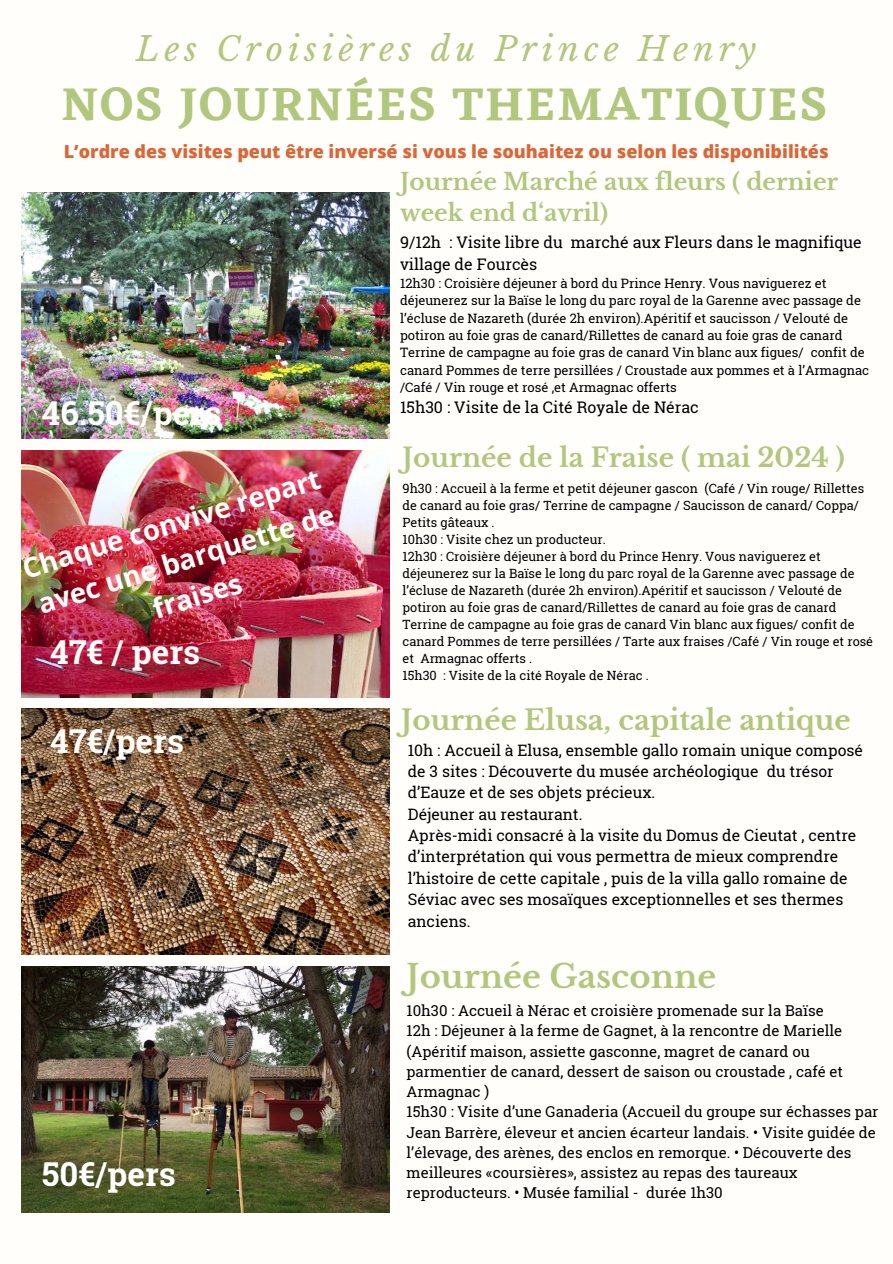
<style>
.page{position:relative;width:893px;height:1264px;background:#fff}
.page>*{position:absolute;margin:0;border:0;box-sizing:border-box;transform-origin:0 0}
.t1{font:600 48px "Eczar";letter-spacing:.04em;color:#b1c77d}
.t2{font:italic 33.15px "Libre Baskerville";letter-spacing:.15em;color:#b1c77d}
.t3{font:700 33px "Roboto Slab";color:#fffefb}
.t4{font:700 33px "Roboto Slab";color:#fff}
.t5{font:700 32.25px "Libre Baskerville";color:#b1c77d}
.t6{font:700 27.75px "Libre Baskerville";color:#b1c77d}
.t7{font:700 27.45px/38.2px "Open Sans";color:#fffefb;text-align:center}
.t8{font:700 26.25px "Libre Baskerville";color:#b1c77d}
.t9{font:700 23.25px/31.5px "Libre Baskerville";color:#b1c77d}
.t10{font:800 18px "Open Sans";color:#db6636}
.t11{font:16.05px/21.6px "Roboto Slab";color:#000}
.t12{font:15.75px/21.3px "Roboto Slab";color:#000}
.t13{font:15px/20.2px "Roboto Slab";color:#000}
.t14{font:13.05px/17.2px "Roboto Slab";color:#000}
.t15{font:12.75px/17px "Roboto Slab";color:#000}
</style>
<div class="page">
<div style="left:0;top:0;width:892px;height:1262px;background:#fffefb"></div>
<img style="left:21px;top:192px;width:368px;height:247px">
<img style="left:21px;top:450px;width:368px;height:247px">
<img style="left:21px;top:708px;width:368px;height:246px">
<img style="left:21px;top:966px;width:368px;height:246px">
<p class="t2" style="left:136px;top:29px;width:621px">Les Croisières du Prince Henry</p>
<p class="t1" style="left:61px;top:76px;width:767px">NOS JOURNÉES THEMATIQUES</p>
<p class="t10" style="left:64px;top:138px;width:766px">L’ordre des visites peut être inversé si vous le souhaitez ou selon les disponibilités</p>
<p class="t3" style="left:42px;top:390px;width:181px">46.50€/pers</p>
<p class="t7" style="left:17px;top:550px;width:312px;rotate:-17deg">Chaque convive repart</p>
<p class="t7" style="left:33px;top:585px;width:309px;rotate:-17deg">avec une barquette de fraises</p>
<p class="t3" style="left:50px;top:629px;width:152px">47€ / pers</p>
<p class="t3" style="left:50px;top:718px;width:135px">47€/pers</p>
<p class="t4" style="left:42px;top:1151px;width:135px">50€/pers</p>
<p class="t9" style="left:400px;top:166px;width:439px">Journée Marché aux fleurs ( dernier week end d‘avril)</p>
<p class="t11" style="left:400px;top:231px;width:463px">9/12h : Visite libre du marché aux Fleurs dans le magnifique village de Fourcès</p>
<p class="t14" style="left:400px;top:274px;width:470px">12h30 : Croisière déjeuner à bord du Prince Henry. Vous naviguerez et déjeunerez sur la Baïse le long du parc royal de la Garenne avec passage de l’écluse de Nazareth (durée 2h environ).Apéritif et saucisson / Velouté de potiron au foie gras de canard/Rillettes de canard au foie gras de canard Terrine de campagne au foie gras de canard Vin blanc aux figues/ confit de canard Pommes de terre persillées / Croustade aux pommes et à l’Armagnac /Café / Vin rouge et rosé ,et Armagnac offerts</p>
<p class="t11" style="left:400px;top:395px;width:300px">15h30 : Visite de la Cité Royale de Nérac</p>
<p class="t8" style="left:402px;top:441px;width:444px">Journée de la Fraise ( mai 2024 )</p>
<p class="t15" style="left:402px;top:479px;width:463px">9h30 : Accueil à la ferme et petit déjeuner gascon (Café / Vin rouge/ Rillettes de canard au foie gras/ Terrine de campagne / Saucisson de canard/ Coppa/<br>Petits gâteaux .</p>
<p class="t15" style="left:402px;top:530px;width:205px">10h30 : Visite chez un producteur.</p>
<p class="t15" style="left:402px;top:547px;width:472px">12h30 : Croisière déjeuner à bord du Prince Henry. Vous naviguerez et déjeunerez sur la Baïse le long du parc royal de la Garenne avec passage de l’écluse de Nazareth (durée 2h environ).Apéritif et saucisson / Velouté de potiron au foie gras de canard/Rillettes de canard au foie gras de canard Terrine de campagne au foie gras de canard Vin blanc aux figues/ confit de canard Pommes de terre persillées / Tarte aux fraises /Café / Vin rouge et rosé et Armagnac offerts .</p>
<p class="t15" style="left:402px;top:666px;width:248px">15h30 : Visite de la cité Royale de Nérac .</p>
<p class="t6" style="left:401px;top:703px;width:451px">Journée Elusa, capitale antique</p>
<p class="t12" style="left:408px;top:738px;width:456px">10h : Accueil à Elusa, ensemble gallo romain unique composé de 3 sites : Découverte du musée archéologique du trésor d’Eauze et de ses objets précieux.</p>
<p class="t12" style="left:408px;top:803px;width:176px">Déjeuner au restaurant.</p>
<p class="t12" style="left:408px;top:824px;width:450px">Après-midi consacré à la visite du Domus de Cieutat , centre d’interprétation qui vous permettra de mieux comprendre l’histoire de cette capitale , puis de la villa gallo romaine de Séviac avec ses mosaïques exceptionnelles et ses thermes anciens.</p>
<p class="t5" style="left:406px;top:957px;width:311px">Journée Gasconne</p>
<p class="t13" style="left:406px;top:1000px;width:418px">10h30 : Accueil à Nérac et croisière promenade sur la Baïse</p>
<p class="t13" style="left:406px;top:1020px;width:438px">12h : Déjeuner à la ferme de Gagnet, à la rencontre de Marielle (Apéritif maison, assiette gasconne, magret de canard ou parmentier de canard, dessert de saison ou croustade , café et Armagnac )</p>
<p class="t13" style="left:406px;top:1101px;width:473px">15h30 : Visite d’une Ganaderia (Accueil du groupe sur échasses par Jean Barrère, éleveur et ancien écarteur landais. • Visite guidée de l’élevage, des arènes, des enclos en remorque. • Découverte des meilleures «coursières», assistez au repas des taureaux reproducteurs. • Musée familial - durée 1h30</p>
</div>
